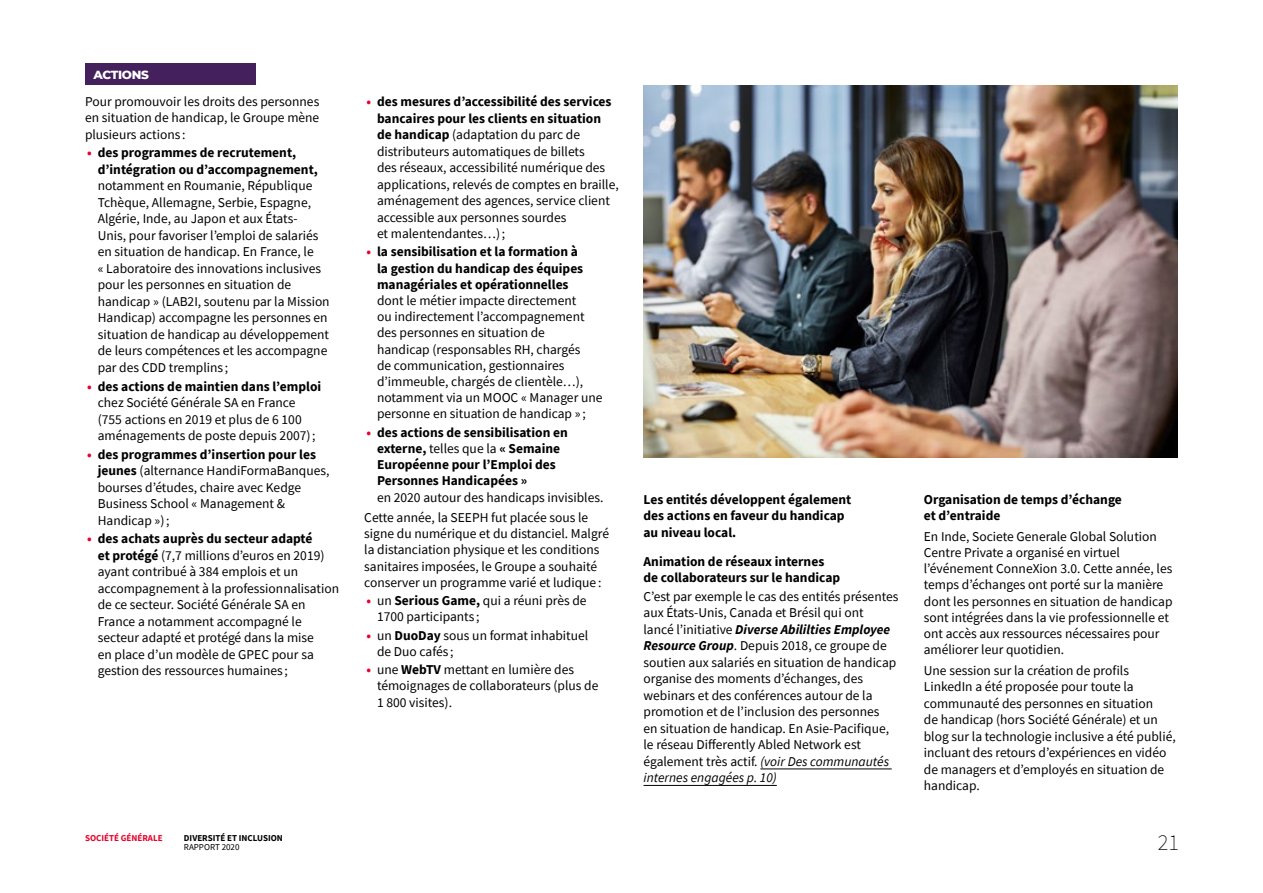
<style>
.page{position:relative;width:1263px;height:893px;background:#fff}
.page>*{position:absolute;margin:0;border:0;box-sizing:border-box;transform-origin:0 0}
.t1{font:200 22.5px "Source Sans Pro";color:#000}
.SG-02-Liste_paragrap{font:13.5px/16.5px "Source Sans Pro";color:#000}
.SG-02-Texte_courant{font:13.5px/16.2px "Source Sans Pro";color:#000}
.SG-02-Liste_paragrap-2{font:700 13.5px/16.2px "Source Sans Pro";color:#000}
.SG-02-Sous-titre_par{font:700 13.5px/16.5px "Source Sans Pro";color:#000}
.ZOOM-Titre_2{font:800 12px "Montserrat";letter-spacing:-.03em;color:#fff}
.t2{font:700 9px "Source Sans Pro";color:#000}
.t3{font:700 9px "Source Sans Pro";color:#e4032e}
.t4{font:9px "Source Sans Pro";color:#000}
.s1{font-weight:700;color:#e4032e}
.s2{font-weight:700}
.s3{color:#e4032e}
.s4{font-weight:400}
.s5{font-weight:700;font-style:italic}
.s6{font-style:italic}
</style>
<div class="page">
<hr style="left:760px;top:769px;width:132px;height:1px;background:#000">
<hr style="left:643px;top:785px;width:134px;height:1px;background:#000">
<div style="left:85px;top:64px;width:170px;height:21px;background:#44215c"></div>
<img style="left:643px;top:85px;width:535px;height:373px">
<p class="ZOOM-Titre_2" style="left:94px;top:66px;width:57px">ACTIONS</p>
<p class="SG-02-Texte_courant" style="left:85px;top:93px;width:236px;text-align:justify">Pour promouvoir les droits des personnes en situation de handicap, le Groupe mène plusieurs actions :</p>
<p class="SG-02-Liste_paragrap" style="left:98px;top:145px;width:233px;text-indent:-11px"><span class="s1">•</span> <span class="s2">des programmes de recrutement, d’intégration ou d’accompagnement, </span>notamment en Roumanie, République Tchèque, Allemagne, Serbie, Espagne, Algérie, Inde, au Japon et aux États-<br>Unis, pour favoriser l’emploi de salariés en situation de handicap. En France, le<br>« Laboratoire des innovations inclusives pour les personnes en situation de handicap » (LAB2I, soutenu par la Mission Handicap) accompagne les personnes en situation de handicap au développement de leurs compétences et les accompagne par des CDD tremplins ;</p>
<p class="SG-02-Liste_paragrap" style="left:98px;top:378px;width:225px;text-indent:-11px"><span class="s1">•</span> <span class="s2">des actions de maintien dans l’emploi </span>chez Société Générale SA en France (755 actions en 2019 et plus de 6 100 aménagements de poste depuis 2007);</p>
<p class="SG-02-Liste_paragrap" style="left:98px;top:446px;width:233px;text-indent:-11px"><span class="s1">•</span> <span class="s2">des programmes d’insertion pour les jeunes</span> (alternance HandiFormaBanques, bourses d’études, chaire avec Kedge<br>Business School « Management &amp;<br>Handicap »);</p>
<p class="SG-02-Liste_paragrap" style="left:98px;top:530px;width:243px;text-indent:-11px"><span class="s1">•</span> <span class="s2">des achats auprès du secteur adapté<br>et protégé</span> (7,7 millions d’euros en 2019) ayant contribué à 384 emplois et un accompagnement à la professionnalisation de ce secteur. Société Générale SA en France a notamment accompagné le secteur adapté et protégé dans la mise<br>en place d’un modèle de GPEC pour sa gestion des ressources humaines ;</p>
<p class="SG-02-Liste_paragrap" style="left:377px;top:93px;width:243px;text-indent:-11px"><span class="s1">•</span> <span class="s2">des mesures d’accessibilité des services bancaires pour les clients en situation de handicap</span> (adaptation du parc de distributeurs automatiques de billets<br>des réseaux, accessibilité numérique des applications, relevés de comptes en braille, aménagement des agences, service client accessible aux personnes sourdes<br>et malentendantes…);</p>
<p class="SG-02-Liste_paragrap" style="left:377px;top:244px;width:227px;text-indent:-11px"><span class="s1">•</span> <span class="s2">la sensibilisation et la formation à<br>la gestion du handicap des équipes managériales et opérationnelles<br></span>dont le métier impacte directement<br>ou indirectement l’accompagnement des personnes en situation de<br>handicap (responsables RH, chargés<br>de communication, gestionnaires d’immeuble, chargés de clientèle…), notamment via un MOOC « Manager une personne en situation de handicap » ;</p>
<p class="SG-02-Liste_paragrap-2" style="left:377px;top:424px;width:228px;text-indent:-11px"><span class="s3">•</span> des actions de sensibilisation en externe, <span class="s4">telles que la</span> « Semaine<br>Européenne pour l’Emploi des<br>Personnes Handicapées »<br><span class="s4">en 2020 autour des handicaps invisibles.</span></p>
<p class="SG-02-Texte_courant" style="left:364px;top:509px;width:246px">Cette année, la SEEPH fut placée sous le signe du numérique et du distanciel. Malgré la distanciation physique et les conditions sanitaires imposées, le Groupe a souhaité conserver un programme varié et ludique :</p>
<p class="SG-02-Liste_paragrap" style="left:377px;top:592px;width:211px;text-indent:-11px"><span class="s1">•</span> un <span class="s2">Serious Game,</span> qui a réuni près de<br>1700 participants ;</p>
<p class="SG-02-Liste_paragrap" style="left:377px;top:627px;width:213px;text-indent:-11px"><span class="s1">•</span> un <span class="s2">DuoDay</span> sous un format inhabituel de Duo cafés ;</p>
<p class="SG-02-Liste_paragrap" style="left:377px;top:661px;width:223px;text-indent:-11px"><span class="s1">•</span> une <span class="s2">WebTV</span> mettant en lumière des témoignages de collaborateurs (plus de<br>1 800 visites).</p>
<p class="SG-02-Liste_paragrap-2" style="left:643px;top:491px;width:209px">Les entités développent également des actions en faveur du handicap au niveau local.</p>
<p class="SG-02-Sous-titre_par" style="left:643px;top:553px;width:198px">Animation de réseaux internes de collaborateurs sur le handicap</p>
<p class="SG-02-Liste_paragrap" style="left:643px;top:588px;width:256px">C’est par exemple le cas des entités présentes aux États-Unis, Canada et Brésil qui ont<br>lancé l’initiative <span class="s5">Diverse Abililties Employee Resource Group</span>. Depuis 2018, ce groupe de soutien aux salariés en situation de handicap organise des moments d’échanges, des webinars et des conférences autour de la promotion et de l’inclusion des personnes<br>en situation de handicap. En Asie-Pacifique, le réseau Differently Abled Network est également très actif. <span class="s6">(voir Des communautés internes engagées p. 10)</span></p>
<p class="SG-02-Liste_paragrap-2" style="left:924px;top:491px;width:200px">Organisation de temps d’échange et d’entraide</p>
<p class="SG-02-Texte_courant" style="left:924px;top:528px;width:250px">En Inde, Societe Generale Global Solution Centre Private a organisé en virtuel l’événement ConneXion 3.0. Cette année, les temps d’échanges ont porté sur la manière dont les personnes en situation de handicap sont intégrées dans la vie professionnelle et ont accès aux ressources nécessaires pour améliorer leur quotidien.</p>
<p class="SG-02-Texte_courant" style="left:924px;top:662px;width:253px">Une session sur la création de profils LinkedIn a été proposée pour toute la communauté des personnes en situation<br>de handicap (hors Société Générale) et un blog sur la technologie inclusive a été publié, incluant des retours d’expériences en vidéo de managers et d’employés en situation de handicap.</p>
<p class="t3" style="left:85px;top:832px;width:79px">SOCIÉTÉ GÉNÉRALE</p>
<p class="t2" style="left:184px;top:832px;width:100px">DIVERSITÉ ET INCLUSION</p>
<p class="t4" style="left:184px;top:841px;width:57px">RAPPORT 2020</p>
<h1 class="t1" style="left:1158px;top:829px;width:23px">21</h1>
</div>
